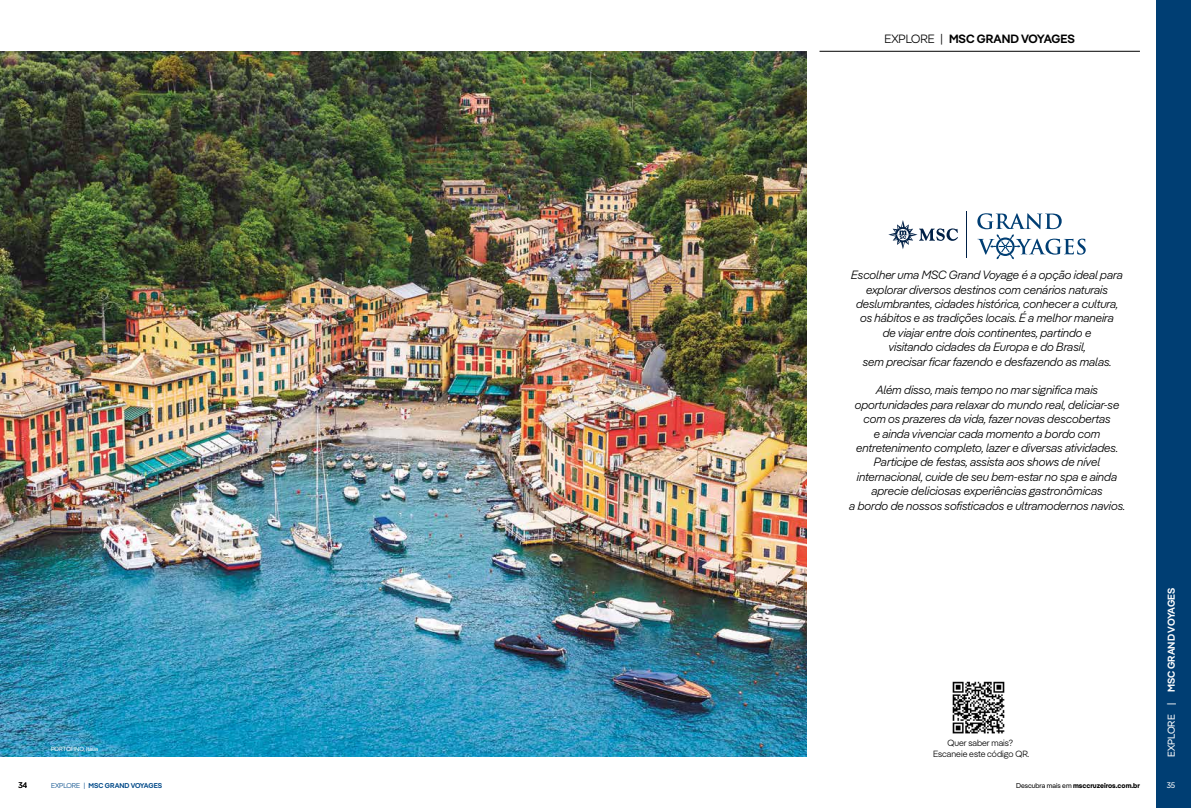
<style>
.page{position:relative;width:1191px;height:808px;background:#fff}
.page>*{position:absolute;margin:0;border:0;box-sizing:border-box;transform-origin:0 0}
.t1{font:italic 300 12px/14.4px "MSC Pangea";color:#000;text-align:center}
.t2{font:600 12px "Pangea";color:#000}
.t3{font:600 10px "Pangea";color:#fff}
.t4{font:300 9px/11px "MSC Pangea";color:#000;text-align:center}
.t5{font:8px "MSC Pangea";color:#fff}
.t6{font:8px "MSC Pangea";color:#000}
.t7{font:700 7px "MSC Pangea";color:#000}
.t8{font:600 7px "Pangea";color:#004988}
.t9{font:6px "MSC Pangea";color:#fff}
.s1{font-family:"MSC Pangea";font-weight:300}
.s2{font-weight:400}
</style>
<div class="page">
<img style="left:0;top:51px;width:806px;height:706px">
<hr style="left:966px;top:212px;width:1px;height:46px;background:#002046">
<svg style="left:888px;top:220px;width:70px;height:29px"></svg>
<svg style="left:977px;top:213px;width:108px;height:46px"></svg>
<img style="left:952px;top:681px;width:53px;height:53px">
<hr style="left:819px;top:51px;width:321px;height:1px;background:#000">
<div style="left:1157px;top:0;width:34px;height:808px;background:#003e73"></div>
<p class="t2" style="left:884px;top:30px;width:192px"><span class="s1">EXPLORE |</span> MSC GRAND VOYAGES</p>
<p class="t1" style="left:851px;top:267px;width:273px">Escolher uma MSC Grand Voyage é a opção ideal para explorar diversos destinos com cenários naturais deslumbrantes, cidades histórica, conhecer a cultura, os hábitos e as tradições locais. É a melhor maneira<br>de viajar entre dois continentes, partindo e<br>visitando cidades da Europa e do Brasil,<br>sem precisar ficar fazendo e desfazendo as malas.</p>
<p class="t1" style="left:849px;top:382px;width:277px">Além disso, mais tempo no mar significa mais oportunidades para relaxar do mundo real, deliciar-se com os prazeres da vida, fazer novas descobertas<br>e ainda vivenciar cada momento a bordo com entretenimento completo, lazer e diversas atividades.<br>Participe de festas, assista aos shows de nível internacional, cuide de seu bem-estar no spa e ainda aprecie deliciosas experiências gastronômicas<br>a bordo de nossos sofisticados e ultramodernos navios.</p>
<p class="t9" style="left:51px;top:745px;width:49px">PORTOFINO, Itália</p>
<p class="t4" style="left:933px;top:737px;width:98px">Quer saber mais?<br>Escaneie este código QR.</p>
<p class="t6" style="left:18px;top:780px;width:10px">34</p>
<p class="t7" style="left:1016px;top:780px;width:125px"><span class="s2">Descubra mais em</span> msccruzeiros.com.br</p>
<p class="t8" style="left:51px;top:781px;width:113px"><span class="s1">EXPLORE |</span> MSC GRAND VOYAGES</p>
<p class="t3" style="left:1164px;top:757px;width:171px;rotate:-90deg"><span class="s2">EXPLORE |</span> MSC GRAND VOYAGES</p>
<p class="t5" style="left:1166px;top:780px;width:10px">35</p>
</div>
